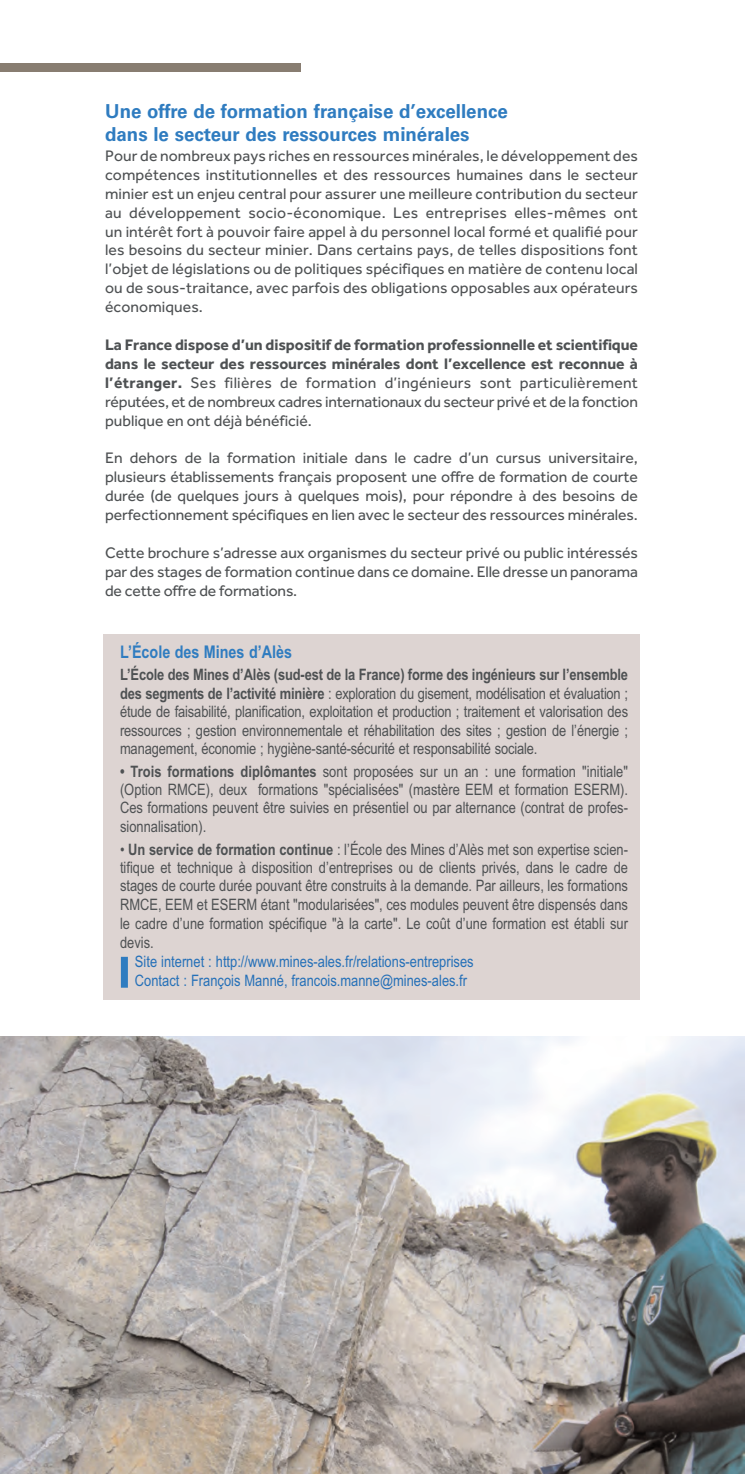
<style>
.page{position:relative;width:745px;height:1474px;background:#fff}
.page>*{position:absolute;margin:0;border:0;box-sizing:border-box;transform-origin:0 0}
.t1{font:700 19.25px/23.1px "Univers";color:#2f7cc0}
.t2{font:700 17.5px "Arial Narrow";color:#2f7cc0}
.t3{font:15.75px/18.9px "Effra";letter-spacing:-.005em;color:#4e5153;text-align:justify}
.t4{font:15.75px/18.7px "Arial Narrow";color:#4e5153;text-align:justify}
.t5{font:15.75px/18.9px "Arial Narrow";color:#2570b8}
.s1{font-weight:700}
</style>
<div class="page">
<img style="left:0;top:1036px;width:743px;height:437px">
<div style="left:103px;top:634px;width:536px;height:365px;background:#ddd4d2"></div>
<div style="left:0;top:64px;width:300px;height:8px;background:#887d71"></div>
<div style="left:121px;top:956px;width:7px;height:31px;background:#2f7cc0"></div>
<p class="t1" style="left:105px;top:101px;width:404px">Une offre de formation française d’excellence dans le secteur des ressources minérales</p>
<p class="t3" style="left:105px;top:146px;width:534px">Pour de nombreux pays riches en ressources minérales, le développement des compétences institutionnelles et des ressources humaines dans le secteur minier est un enjeu central pour assurer une meilleure contribution du secteur au développement socio-économique. Les entreprises elles-mêmes ont un intérêt fort à pouvoir faire appel à du personnel local formé et qualifié pour les besoins du secteur minier. Dans certains pays, de telles dispositions font l’objet de législations ou de politiques spécifiques en matière de contenu local ou de sous-traitance, avec parfois des obligations opposables aux opérateurs économiques.</p>
<p class="t3" style="left:105px;top:335px;width:534px"><span class="s1">La France dispose d’un dispositif de formation professionnelle et scientifique dans le secteur des ressources minérales dont l’excellence est reconnue à l’étranger.</span> Ses filières de formation d’ingénieurs sont particulièrement réputées, et de nombreux cadres internationaux du secteur privé et de la fonction publique en ont déjà bénéficié.</p>
<p class="t3" style="left:105px;top:448px;width:534px">En dehors de la formation initiale dans le cadre d’un cursus universitaire, plusieurs établissements français proposent une offre de formation de courte durée (de quelques jours à quelques mois), pour répondre à des besoins de perfectionnement spécifiques en lien avec le secteur des ressources minérales.</p>
<p class="t3" style="left:105px;top:543px;width:534px">Cette brochure s’adresse aux organismes du secteur privé ou public intéressés par des stages de formation continue dans ce domaine. Elle dresse un panorama de cette offre de formations.</p>
<p class="t2" style="left:120px;top:642px;width:173px">L’École des Mines d’Alès</p>
<p class="t4" style="left:120px;top:665px;width:509px"><span class="s1">L’École des Mines d’Alès (sud-est de la France) forme des ingénieurs sur l’ensemble des segments de l’activité minière</span> : exploration du gisement, modélisation et évaluation ; étude de faisabilité, planification, exploitation et production ; traitement et valorisation des ressources ; gestion environnementale et réhabilitation des sites ; gestion de l’énergie ; management, économie ; hygiène-santé-sécurité et responsabilité sociale.</p>
<p class="t4" style="left:120px;top:762px;width:509px"><span class="s1">• Trois formations diplômantes</span> sont proposées sur un an : une formation "initiale" (Option RMCE), deux formations "spécialisées" (mastère EEM et formation ESERM).<br>Ces formations peuvent être suivies en présentiel ou par alternance (contrat de profes&shy;sionnalisation).</p>
<p class="t4" style="left:120px;top:839px;width:509px">• <span class="s1">Un service de formation continue</span> : l’École des Mines d’Alès met son expertise scien&shy;tifique et technique à disposition d’entreprises ou de clients privés, dans le cadre de stages de courte durée pouvant être construits à la demande. Par ailleurs, les formations RMCE, EEM et ESERM étant "modularisées", ces modules peuvent être dispensés dans le cadre d’une formation spécifique "à la carte". Le coût d’une formation est établi sur devis.</p>
<p class="t5" style="left:135px;top:952px;width:340px">Site internet : http://www.mines-ales.fr/relations-entreprises<br>Contact : François Manné, francois.manne@mines-ales.fr</p>
</div>
